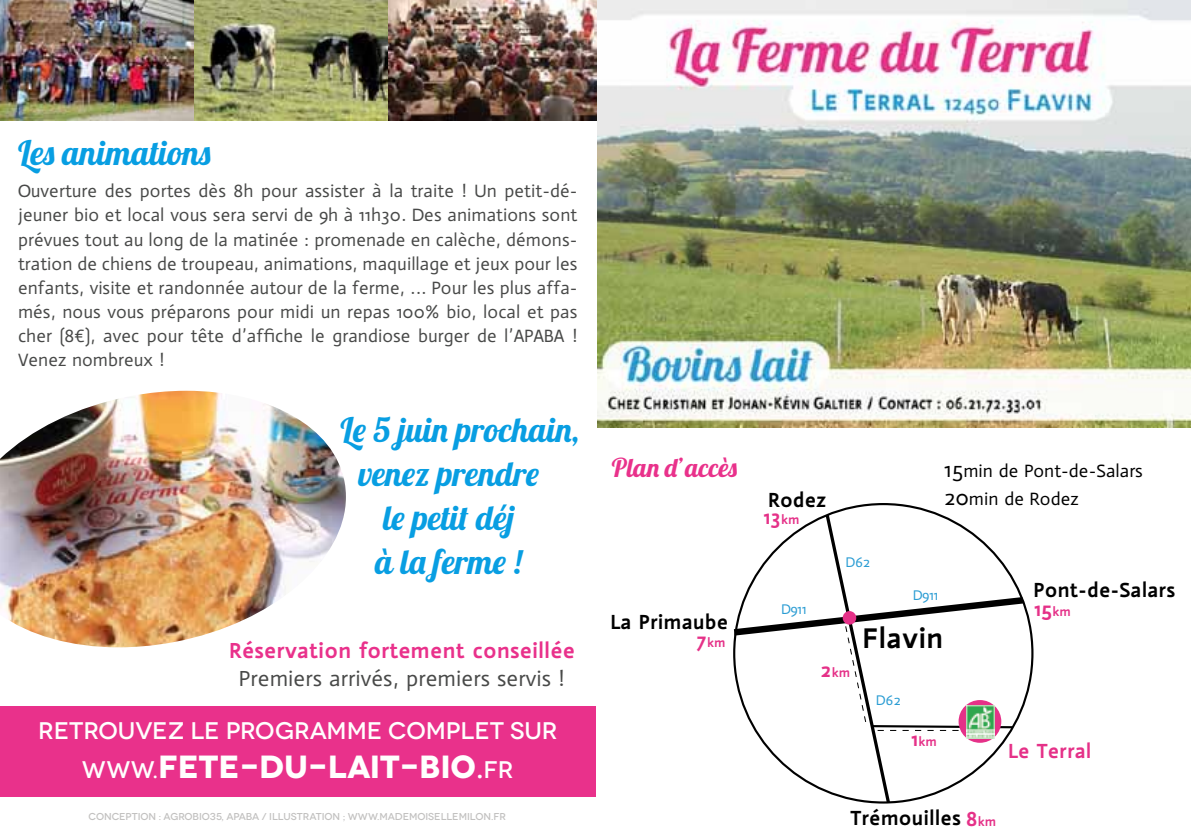
<style>
.page{position:relative;width:1191px;height:840px;background:#fff}
.page>*{position:absolute;margin:0;border:0;box-sizing:border-box;transform-origin:0 0}
.t1{font:34px "Lobster 1.4";color:#089ee2}
.t2{font:34px "Lobster 1.4";letter-spacing:.02em;color:#089ee2}
.t3{font:700 32px "Novecentowide";color:#fffffe}
.t4{font:700 28.8px "actor";color:#000}
.t5{font:26px "Lobster 1.4";color:#e9318b}
.t6{font:500 24px "Novecentowide";color:#fffffe}
.t7{font:22px "actor";color:#484948}
.t8{font:700 22px "actor";color:#e9318b}
.t9{font:700 20.6px "actor";color:#000}
.t10{font:700 20.6px "actor";color:#e53188}
.t11{font:18px/24px "actor";color:#484948;text-align:justify}
.t12{font:18px/28px "actor";color:#010000}
.t13{font:14.2px "actor";color:#2a9cd3}
.t14{font:700 13px "actor";color:#e53188}
.t15{font:500 10px "Novecentowide";color:#c2c1c0}
.s1{font-weight:500;font-size:24px}
.s2{font-weight:500}
.s3{font-size:20.6px}
.s4{font-size:13px}
.s5{font-size:22px}
</style>
<div class="page">
<div style="left:0;top:706px;width:595px;height:90px;background:#e9318b"></div>
<img style="left:195px;top:0;width:401px;height:121px">
<img style="left:0;top:0;width:193px;height:121px">
<img style="left:0;top:390px;width:346px;height:257px">
<svg style="left:733px;top:511px;width:297px;height:293px"></svg>
<div style="left:842px;top:610px;width:14px;height:14px;background:#e53188;border-radius:50%"></div>
<img style="left:598px;top:0;width:593px;height:427px">
<h1 class="t1" style="left:18px;top:131px;width:194px">Les animations</h1>
<p class="t11" style="left:18px;top:179px;width:561px">Ouverture des portes dès 8h pour assister à la traite ! Un petit-dé&shy;jeuner bio et local vous sera servi de 9h à 11h30. Des animations sont prévues tout au long de la matinée : promenade en calèche, démons&shy;tration de chiens de troupeau, animations, maquillage et jeux pour les enfants, visite et randonnée autour de la ferme, ... Pour les plus affa&shy;més, nous vous préparons pour midi un repas 100% bio, local et pas cher (8€), avec pour tête d’affiche le grandiose burger de l’APABA !<br>Venez nombreux !</p>
<h1 class="t1" style="left:340px;top:408px;width:240px">Le 5 juin prochain,</h1>
<h1 class="t2" style="left:358px;top:452px;width:182px">venez prendre</h1>
<h1 class="t1" style="left:383px;top:496px;width:132px">le petit déj</h1>
<h1 class="t1" style="left:375px;top:540px;width:148px">à la ferme !</h1>
<p class="t8" style="left:229px;top:636px;width:347px">Réservation fortement conseillée</p>
<p class="t7" style="left:239px;top:665px;width:327px">Premiers arrivés, premiers servis !</p>
<h3 class="t6" style="left:38px;top:716px;width:521px">RETROUVEZ LE PROGRAMME COMPLET SUR</h3>
<h2 class="t3" style="left:82px;top:746px;width:433px"><span class="s1">WWW.</span>FETE-dU-LAIT-BIO<span class="s2">.</span><span class="s1">FR</span></h2>
<p class="t15" style="left:88px;top:809px;width:419px">CONCEPTION : AGROBIO35, APABA / ILLUSTRATION ; WWW.MADEMOISELLEMILON.FR</p>
<h3 class="t5" style="left:612px;top:450px;width:127px">Plan d’accès</h3>
<p class="t9" style="left:610px;top:608px;width:119px">La Primaube</p>
<p class="t14" style="left:696px;top:633px;width:31px"><span class="s3">7</span>km</p>
<p class="t9" style="left:768px;top:486px;width:60px">Rodez</p>
<p class="t10" style="left:762px;top:503px;width:38px">13<span class="s4">km</span></p>
<p class="t13" style="left:781px;top:600px;width:27px">D911</p>
<p class="t13" style="left:845px;top:553px;width:26px">D62</p>
<p class="t12" style="left:944px;top:456px;width:200px"><span class="s5">15</span>min de Pont-de-Salars<br><span class="s5">20</span>min de Rodez</p>
<p class="t13" style="left:913px;top:586px;width:27px">D911</p>
<p class="t9" style="left:1033px;top:576px;width:143px">Pont-de-Salars</p>
<p class="t10" style="left:1033px;top:595px;width:39px">15<span class="s4">km</span></p>
<h3 class="t4" style="left:862px;top:619px;width:83px">Flavin</h3>
<p class="t14" style="left:820px;top:664px;width:31px"><span class="s3">2</span>km</p>
<p class="t13" style="left:876px;top:691px;width:26px">D62</p>
<p class="t14" style="left:910px;top:733px;width:28px"><span class="s3">1</span>km</p>
<p class="t10" style="left:1008px;top:737px;width:85px">Le Terral</p>
<p class="t9" style="left:850px;top:804px;width:112px">Trémouilles</p>
<p class="t14" style="left:965px;top:813px;width:33px"><span class="s3">8</span>km</p>
</div>
